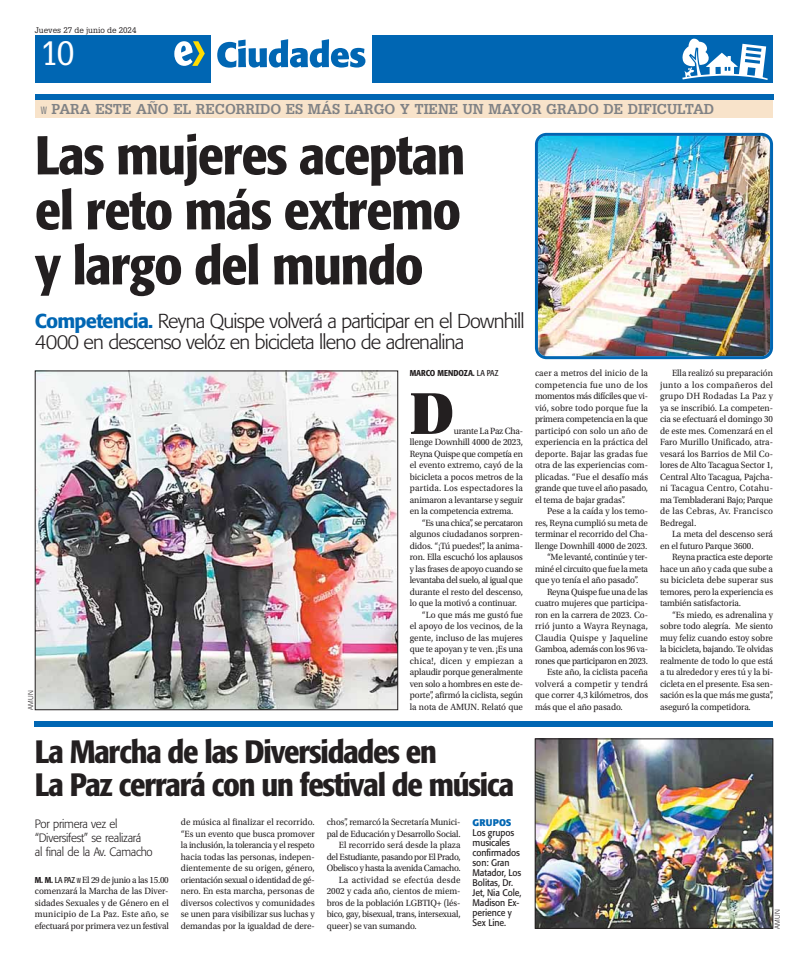
<style>
.page{position:relative;width:808px;height:964px;background:#fff}
.page>*{position:absolute;margin:0;border:0;box-sizing:border-box;transform-origin:0 0}
.t1{font:62.6px "Utopia Std Black Headline";color:#231f20;scale:.95 1}
.t2{font:500 condensed 54px/55px "Formata";letter-spacing:-.02em;color:#231f20;text-align:justify;scale:1.05 1}
.t3{font:33px "Glypha LT Std";color:#fff}
.t4{font:500 condensed 32px/33px "Formata";letter-spacing:-.035em;color:#231f20;scale:1.05 1}
.t5{font:300 20px/21px "Formata";letter-spacing:-.04em;color:#231f20}
.t6{font:700 14px "Glypha LT Std";color:#808285}
.t7{font:300 12px/14px "Formata";letter-spacing:-.025em;color:#231f20;scale:.95 1}
.t8{font:700 9.6px "Formata";letter-spacing:.01em;color:#0066b3}
.t9{font:9.5px/11.5px "Utopia Std";letter-spacing:-.01em;color:#231f20;text-align:justify;scale:.95 1}
.t10{font:9.5px "Utopia Std";letter-spacing:.025em;color:#231f20;scale:.95 1}
.t11{font:9.5px "Utopia Std";letter-spacing:-.035em;color:#231f20;scale:.95 1}
.t12{font:9.5px/10px "Formata";letter-spacing:-.01em;color:#231f20;scale:.92 1}
.t13{font:9.5px "Utopia Std";letter-spacing:-.03em;color:#231f20;scale:.95 1}
.t14{font:500 condensed 8.5px "Formata";color:#231f20}
.t15{font:8px "Glypha LT Std";color:#231f20}
.t16{font:300 7px "Formata";letter-spacing:.02em;color:#231f20}
.s1{font-weight:500;color:#0066b3}
.s2{font-weight:400}
.s3{font-family:"Formata";font-weight:500;font-stretch:condensed;font-size:8.5px}
.s4{font-family:"Formata";font-stretch:condensed;font-size:8.5px}
</style>
<div class="page">
<div style="left:372px;top:35px;width:401px;height:48px;background:#0066b3"></div>
<svg style="left:682px;top:39px;width:86px;height:41px"></svg>
<svg style="left:217px;top:39px;width:148px;height:29px"></svg>
<div style="left:35px;top:36px;width:175px;height:47px;background:#0066b3"></div>
<svg style="left:174px;top:41px;width:31px;height:25px"></svg>
<div style="left:35px;top:721px;width:738px;height:6px;background:#0066b3"></div>
<img style="left:537px;top:741px;width:234px;height:185px">
<div style="left:535px;top:739px;width:238px;height:189px;border:1px solid #231f20"></div>
<img style="left:37px;top:373px;width:359px;height:335px">
<div style="left:35px;top:371px;width:363px;height:339px;border:1px solid #231f20"></div>
<div style="left:35px;top:100px;width:738px;height:18px;background:#f8e3ca"></div>
<div style="left:35px;top:95px;width:738px;height:5px;background:#0066b3"></div>
<img style="left:535px;top:133px;width:238px;height:226px">
<p class="t15" style="left:35px;top:25px;width:103px">Jueves 27 de junio de 2024</p>
<h3 class="t3" style="left:41px;top:34px;width:36px">10</h3>
<h3 class="t6" style="left:52px;top:103px;width:664px">PARA ESTE AÑO EL RECORRIDO ES MÁS LARGO Y TIENE UN MAYOR GRADO DE DIFICULTAD</h3>
<h2 class="t2" style="left:35px;top:132px;width:411px">Las mujeres aceptan el reto más extremo y largo del mundo</h2>
<h3 class="t5" style="left:35px;top:312px;width:491px"><span class="s1">Competencia.</span> Reyna Quispe volverá a participar en el Downhill<br>4000 en descenso velóz en bicicleta lleno de adrenalina</h3>
<p class="t16" style="left:28px;top:710px;width:21px;rotate:-90deg">AMUN</p>
<p class="t14" style="left:410px;top:370px;width:90px">MARCO MENDOZA. <span class="s2">LA PAZ</span></p>
<h1 class="t1" style="left:410px;top:376px;width:48px">D</h1>
<p class="t9" style="left:454px;top:426px;width:74px">urante La Paz Cha-</p>
<p class="t9" style="left:410px;top:437px;width:121px">llenge Downhill 4000 de 2023,</p>
<p class="t9" style="left:410px;top:449px;width:121px">Reyna Quispe que competía en</p>
<p class="t9" style="left:410px;top:460px;width:121px">el evento extremo, cayó de la</p>
<p class="t9" style="left:410px;top:472px;width:121px">bicicleta a pocos metros de la</p>
<p class="t10" style="left:410px;top:485px;width:121px">partida. Los espectadores la</p>
<p class="t9" style="left:410px;top:495px;width:121px">animaron a levantarse y seguir</p>
<p class="t9" style="left:410px;top:506px;width:111px">en la competencia extrema.</p>
<p class="t11" style="left:422px;top:519px;width:108px">“Es una chica”, se percataron</p>
<p class="t9" style="left:410px;top:529px;width:121px">algunos ciudadanos sorpren-</p>
<p class="t9" style="left:410px;top:541px;width:121px">didos. “¡Tú puedes!”, la anima-</p>
<p class="t9" style="left:410px;top:552px;width:121px">ron. Ella escuchó los aplausos</p>
<p class="t9" style="left:410px;top:564px;width:121px">y las frases de apoyo cuando se</p>
<p class="t11" style="left:410px;top:577px;width:121px">levantaba del suelo, al igual que</p>
<p class="t9" style="left:410px;top:587px;width:121px">durante el resto del descenso,</p>
<p class="t9" style="left:410px;top:598px;width:114px">lo que la motivó a continuar.</p>
<p class="t9" style="left:422px;top:610px;width:108px">“Lo que más me gustó fue</p>
<p class="t9" style="left:410px;top:621px;width:121px">el apoyo de los vecinos, de la</p>
<p class="t9" style="left:410px;top:633px;width:121px">gente, incluso de las mujeres</p>
<p class="t9" style="left:410px;top:644px;width:121px">que te apoyan y te ven. ¡Es una</p>
<p class="t10" style="left:410px;top:657px;width:121px">chica!, dicen y empiezan a</p>
<p class="t9" style="left:410px;top:667px;width:121px">aplaudir porque generalmente</p>
<p class="t9" style="left:410px;top:679px;width:121px">ven solo a hombres en este de-</p>
<p class="t9" style="left:410px;top:690px;width:121px">porte”, afirmó la ciclista, según</p>
<p class="t9" style="left:410px;top:702px;width:121px">la nota de AMUN. Relató que</p>
<h3 class="t4" style="left:35px;top:737px;width:458px">La Marcha de las Diversidades en<br>La Paz cerrará con un festival de música</h3>
<p class="t8" style="left:473px;top:818px;width:40px">GRUPOS</p>
<p class="t12" style="left:473px;top:828px;width:55px">Los grupos musicales confirmados son: Gran<br>Matador, Los<br>Bolitas, Dr.<br>Jet, Nia Cole,<br>Madison Ex&shy;perience y<br>Sex Line.</p>
<p class="t9" style="left:181px;top:817px;width:142px">de música al finalizar el recorrido. “Es un evento que busca promover la inclusión, la tolerancia y el respeto hacia todas las personas, indepen&shy;dientemente de su origen, género, orientación sexual o identidad de gé&shy;nero. En esta marcha, personas de diversos colectivos y comunidades se unen para visibilizar sus luchas y demandas por la igualdad de dere-</p>
<p class="t9" style="left:327px;top:817px;width:142px">chos”, remarcó la Secretaría Munici-</p>
<p class="t7" style="left:35px;top:818px;width:126px">Por primera vez el “Diversifest” se realizará<br>al final de la Av. Camacho</p>
<p class="t9" style="left:327px;top:828px;width:142px">pal de Educación y Desarrollo Social.</p>
<p class="t9" style="left:339px;top:840px;width:130px">El recorrido será desde la plaza</p>
<p class="t13" style="left:327px;top:853px;width:142px">del Estudiante, pasando por El Prado,</p>
<p class="t11" style="left:327px;top:864px;width:142px">Obelisco y hasta la avenida Camacho.</p>
<p class="t10" style="left:339px;top:876px;width:130px">La actividad se efectúa desde</p>
<p class="t9" style="left:327px;top:886px;width:142px">2002 y cada año, cientos de miem-</p>
<p class="t9" style="left:327px;top:897px;width:142px">bros de la población LGBTIQ+ (lés-</p>
<p class="t9" style="left:327px;top:909px;width:142px">bico, gay, bisexual, trans, intersexual,</p>
<p class="t9" style="left:327px;top:920px;width:96px">queer) se van sumando.</p>
<p class="t9" style="left:35px;top:874px;width:142px"><span class="s3">M. M.</span> <span class="s4">LA PAZ</span> El 29 de junio a las 15.00 comenzará la Marcha de las Diver&shy;sidades Sexuales y de Género en el municipio de La Paz. Este año, se efectuará por primera vez un festival</p>
<p class="t9" style="left:535px;top:368px;width:120px">caer a metros del inicio de la competencia fue uno de los momentos más difíciles que vi&shy;vió, sobre todo porque fue la primera competencia en la que participó con solo un año de experiencia en la práctica del deporte. Bajar las gradas fue otra de las experiencias com&shy;plicadas. “Fue el desafío más grande que tuve el año pasado, el tema de bajar gradas”.</p>
<p class="t9" style="left:547px;top:506px;width:108px">Pese a la caída y los temo-</p>
<p class="t9" style="left:535px;top:518px;width:120px">res, Reyna cumplió su meta de</p>
<p class="t9" style="left:535px;top:529px;width:120px">terminar el recorrido del Cha-</p>
<p class="t9" style="left:535px;top:541px;width:120px">llenge Downhill 4000 de 2023.</p>
<p class="t9" style="left:547px;top:552px;width:107px">“Me levanté, continúe y ter-</p>
<p class="t13" style="left:535px;top:565px;width:120px">miné el circuito que fue la meta</p>
<p class="t9" style="left:535px;top:575px;width:110px">que yo tenía el año pasado”.</p>
<p class="t13" style="left:547px;top:588px;width:108px">Reyna Quispe fue una de las</p>
<p class="t9" style="left:535px;top:598px;width:120px">cuatro mujeres que participa-</p>
<p class="t9" style="left:535px;top:610px;width:120px">ron en la carrera de 2023. Co-</p>
<p class="t10" style="left:535px;top:623px;width:120px">rrió junto a Wayra Reynaga,</p>
<p class="t10" style="left:535px;top:634px;width:120px">Claudia Quispe y Jaqueline</p>
<p class="t11" style="left:535px;top:646px;width:120px">Gamboa, además con los 96 va-</p>
<p class="t11" style="left:535px;top:657px;width:120px">rones que participaron en 2023.</p>
<p class="t9" style="left:547px;top:667px;width:108px">Este año, la ciclista paceña</p>
<p class="t10" style="left:535px;top:680px;width:120px">volverá a competir y tendrá</p>
<p class="t9" style="left:535px;top:690px;width:120px">que correr 4,3 kilómetros, dos</p>
<p class="t9" style="left:535px;top:702px;width:94px">más que el año pasado.</p>
<p class="t9" style="left:660px;top:368px;width:121px;text-indent:12px">Ella realizó su preparación junto a los compañeros del grupo DH Rodadas La Paz y ya se inscribió. La competen&shy;cia se efectuará el domingo 30 de este mes. Comenzará en el Faro Murillo Unificado, atra&shy;vesará los Barrios de Mil Co&shy;lores de Alto Tacagua Sector 1, Central Alto Tacagua, Pajcha&shy;ni Tacagua Centro, Cotahu&shy;ma Tembladerani Bajo; Parque de las Cebras, Av. Francisco Bedregal.</p>
<p class="t9" style="left:660px;top:529px;width:120px;text-indent:12px">La meta del descenso será en el futuro Parque 3600.</p>
<p class="t9" style="left:660px;top:552px;width:120px;text-indent:12px">Reyna practica este deporte hace un año y cada que sube a su bicicleta debe superar sus temores, pero la experiencia es también satisfactoria.</p>
<p class="t9" style="left:660px;top:610px;width:121px;text-indent:12px">“Es miedo, es adrenalina y sobre todo alegría. Me siento muy feliz cuando estoy sobre la bicicleta, bajando. Te olvidas realmente de todo lo que está a tu alrededor y eres tú y la bi&shy;cicleta en el presente. Esa sen&shy;sación es la que más me gusta”, aseguró la competidora.</p>
<p class="t16" style="left:774px;top:928px;width:21px;rotate:-90deg">AMUN</p>
</div>
